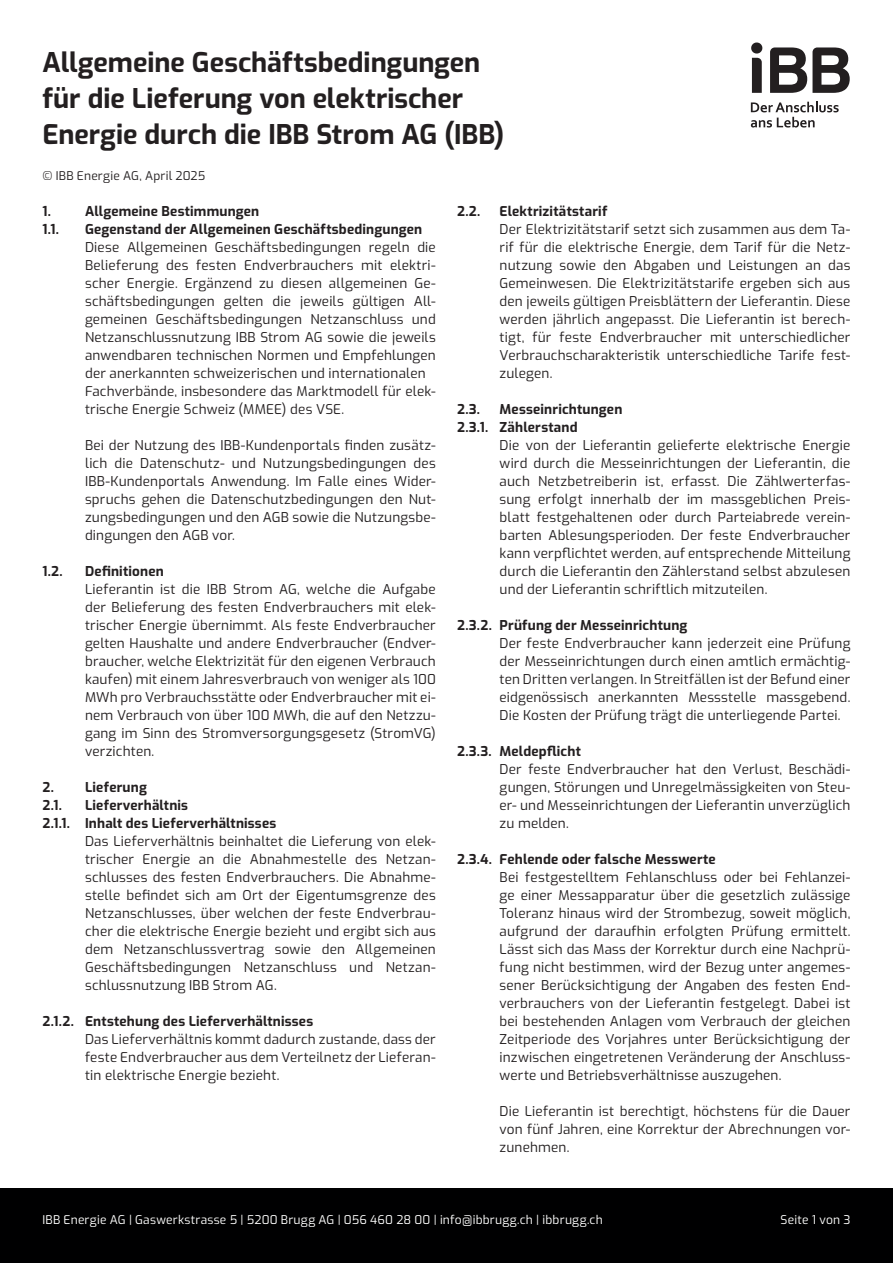
<style>
.page{position:relative;width:893px;height:1263px;background:#fff}
.page>*{position:absolute;margin:0;border:0;box-sizing:border-box;transform-origin:0 0}
.t1{font:700 27px/36px "Exo";color:#231f20}
.t2{font:13.5px/18px "Exo";letter-spacing:.015em;color:#231f20;text-align:justify}
.t3{font:700 13.5px/18px "Exo";letter-spacing:.015em;color:#231f20}
.t4{font:12px "Exo";letter-spacing:.02em;color:#fff}
.t5{font:12px "Exo";letter-spacing:.015em;color:#231f20}
</style>
<div class="page">
<svg style="left:751px;top:102px;width:88px;height:26px"></svg>
<svg style="left:751px;top:43px;width:11px;height:50px"></svg>
<svg style="left:770px;top:47px;width:80px;height:46px"></svg>
<div style="left:0;top:1188px;width:893px;height:75px;background:#000001"></div>
<h1 class="t1" style="left:43px;top:43px;width:463px">Allgemeine Geschäftsbedingungen für die Lieferung von elektrischer<br>Energie durch die IBB Strom AG (IBB)</h1>
<p class="t5" style="left:43px;top:167px;width:164px">© IBB Energie AG, April 2025</p>
<p class="t3" style="left:43px;top:201px;width:10px">1.</p>
<p class="t3" style="left:85px;top:201px;width:176px">Allgemeine Bestimmungen</p>
<p class="t3" style="left:43px;top:219px;width:18px">1.1.</p>
<p class="t3" style="left:85px;top:219px;width:339px">Gegenstand der Allgemeinen Geschäftsbedingungen</p>
<p class="t2" style="left:85px;top:237px;width:352px;text-align:left">Diese Allgemeinen Geschäftsbedingungen regeln die Belieferung des festen Endverbrauchers mit elektri&shy;scher Energie. Ergänzend zu diesen allgemeinen Ge&shy;schäftsbedingungen gelten die jeweils gültigen All&shy;gemeinen Geschäftsbedingungen Netzanschluss und Netzanschlussnutzung IBB Strom AG sowie die jeweils anwendbaren technischen Normen und Empfehlungen der anerkannten schweizerischen und internationalen Fachverbände, insbesondere das Marktmodell für elek&shy;trische Energie Schweiz (MMEE) des VSE.</p>
<p class="t2" style="left:85px;top:435px;width:352px">Bei der Nutzung des IBB-Kundenportals finden zusätz&shy;lich die Datenschutz- und Nutzungsbedingungen des IBB-Kundenportals Anwendung. Im Falle eines Wider&shy;spruchs gehen die Datenschutzbedingungen den Nut&shy;zungsbedingungen und den AGB sowie die Nutzungsbe&shy;dingungen den AGB vor.</p>
<p class="t3" style="left:43px;top:561px;width:22px">1.2.</p>
<p class="t3" style="left:85px;top:561px;width:80px">Definitionen</p>
<p class="t2" style="left:85px;top:579px;width:352px">Lieferantin ist die IBB Strom AG, welche die Aufgabe der Belieferung des festen Endverbrauchers mit elek&shy;trischer Energie übernimmt. Als feste Endverbraucher gelten Haushalte und andere Endverbraucher (Endver&shy;braucher, welche Elektrizität für den eigenen Verbrauch kaufen) mit einem Jahresverbrauch von weniger als 100<br>MWh pro Verbrauchsstätte oder Endverbraucher mit ei&shy;nem Verbrauch von über 100 MWh, die auf den Netzzu&shy;gang im Sinn des Stromversorgungsgesetz (StromVG) verzichten.</p>
<p class="t3" style="left:43px;top:777px;width:106px">2. Lieferung<br>2.1.</p>
<p class="t3" style="left:457px;top:201px;width:25px">2.2.</p>
<p class="t3" style="left:500px;top:201px;width:109px">Elektrizitätstarif</p>
<p class="t2" style="left:500px;top:219px;width:352px">Der Elektrizitätstarif setzt sich zusammen aus dem Ta&shy;rif für die elektrische Energie, dem Tarif für die Netz&shy;nutzung sowie den Abgaben und Leistungen an das Gemeinwesen. Die Elektrizitätstarife ergeben sich aus den jeweils gültigen Preisblättern der Lieferantin. Diese werden jährlich angepasst. Die Lieferantin ist berech&shy;tigt, für feste Endverbraucher mit unterschiedlicher Verbrauchscharakteristik unterschiedliche Tarife fest&shy;zulegen.</p>
<p class="t3" style="left:457px;top:399px;width:25px">2.3.</p>
<p class="t3" style="left:457px;top:399px;width:167px;text-indent:43px">Messeinrichtungen<br>2.3.1. Zählerstand</p>
<p class="t2" style="left:500px;top:435px;width:352px">Die von der Lieferantin gelieferte elektrische Energie wird durch die Messeinrichtungen der Lieferantin, die auch Netzbetreiberin ist, erfasst. Die Zählwerterfas&shy;sung erfolgt innerhalb der im massgeblichen Preis&shy;blatt festgehaltenen oder durch Parteiabrede verein&shy;barten Ablesungsperioden. Der feste Endverbraucher kann verpflichtet werden, auf entsprechende Mitteilung durch die Lieferantin den Zählerstand selbst abzulesen und der Lieferantin schriftlich mitzuteilen.</p>
<p class="t3" style="left:457px;top:615px;width:232px">2.3.2. Prüfung der Messeinrichtung</p>
<p class="t2" style="left:500px;top:633px;width:352px">Der feste Endverbraucher kann jederzeit eine Prüfung der Messeinrichtungen durch einen amtlich ermächtig&shy;ten Dritten verlangen. In Streitfällen ist der Befund einer eidgenössisch anerkannten Messstelle massgebend.<br>Die Kosten der Prüfung trägt die unterliegende Partei.</p>
<p class="t3" style="left:457px;top:741px;width:125px">2.3.3. Meldepflicht</p>
<p class="t2" style="left:500px;top:759px;width:352px">Der feste Endverbraucher hat den Verlust, Beschädi&shy;gungen, Störungen und Unregelmässigkeiten von Steu&shy;er- und Messeinrichtungen der Lieferantin unverzüglich zu melden.</p>
<p class="t3" style="left:457px;top:849px;width:260px">2.3.4. Fehlende oder falsche Messwerte</p>
<p class="t2" style="left:500px;top:867px;width:352px">Bei festgestelltem Fehlanschluss oder bei Fehlanzei&shy;ge einer Messapparatur über die gesetzlich zulässige Toleranz hinaus wird der Strombezug, soweit möglich, aufgrund der daraufhin erfolgten Prüfung ermittelt.<br>Lässt sich das Mass der Korrektur durch eine Nachprü&shy;fung nicht bestimmen, wird der Bezug unter angemes&shy;sener Berücksichtigung der Angaben des festen End&shy;verbrauchers von der Lieferantin festgelegt. Dabei ist bei bestehenden Anlagen vom Verbrauch der gleichen Zeitperiode des Vorjahres unter Berücksichtigung der inzwischen eingetretenen Veränderung der Anschluss&shy;werte und Betriebsverhältnisse auszugehen.</p>
<p class="t2" style="left:500px;top:1101px;width:352px">Die Lieferantin ist berechtigt, höchstens für die Dauer von fünf Jahren, eine Korrektur der Abrechnungen vor&shy;zunehmen.</p>
<p class="t3" style="left:43px;top:795px;width:235px;text-indent:43px">Lieferverhältnis<br>2.1.1. Inhalt des Lieferverhältnisses</p>
<p class="t2" style="left:85px;top:831px;width:352px">Das Lieferverhältnis beinhaltet die Lieferung von elek&shy;trischer Energie an die Abnahmestelle des Netzan&shy;schlusses des festen Endverbrauchers. Die Abnahme&shy;stelle befindet sich am Ort der Eigentumsgrenze des Netzanschlusses, über welchen der feste Endverbrau&shy;cher die elektrische Energie bezieht und ergibt sich aus dem Netzanschlussvertrag sowie den Allgemeinen Geschäftsbedingungen Netzanschluss und Netzan&shy;schlussnutzung IBB Strom AG.</p>
<p class="t3" style="left:43px;top:1011px;width:272px">2.1.2. Entstehung des Lieferverhältnisses</p>
<p class="t2" style="left:85px;top:1029px;width:352px">Das Lieferverhältnis kommt dadurch zustande, dass der feste Endverbraucher aus dem Verteilnetz der Lieferan&shy;tin elektrische Energie bezieht.</p>
<p class="t4" style="left:43px;top:1211px;width:562px">IBB Energie AG | Gaswerkstrasse 5 | 5200 Brugg AG | 056 460 28 00 | info@ibbrugg.ch | ibbrugg.ch</p>
<p class="t4" style="left:781px;top:1211px;width:71px">Seite 1 von 3</p>
</div>
